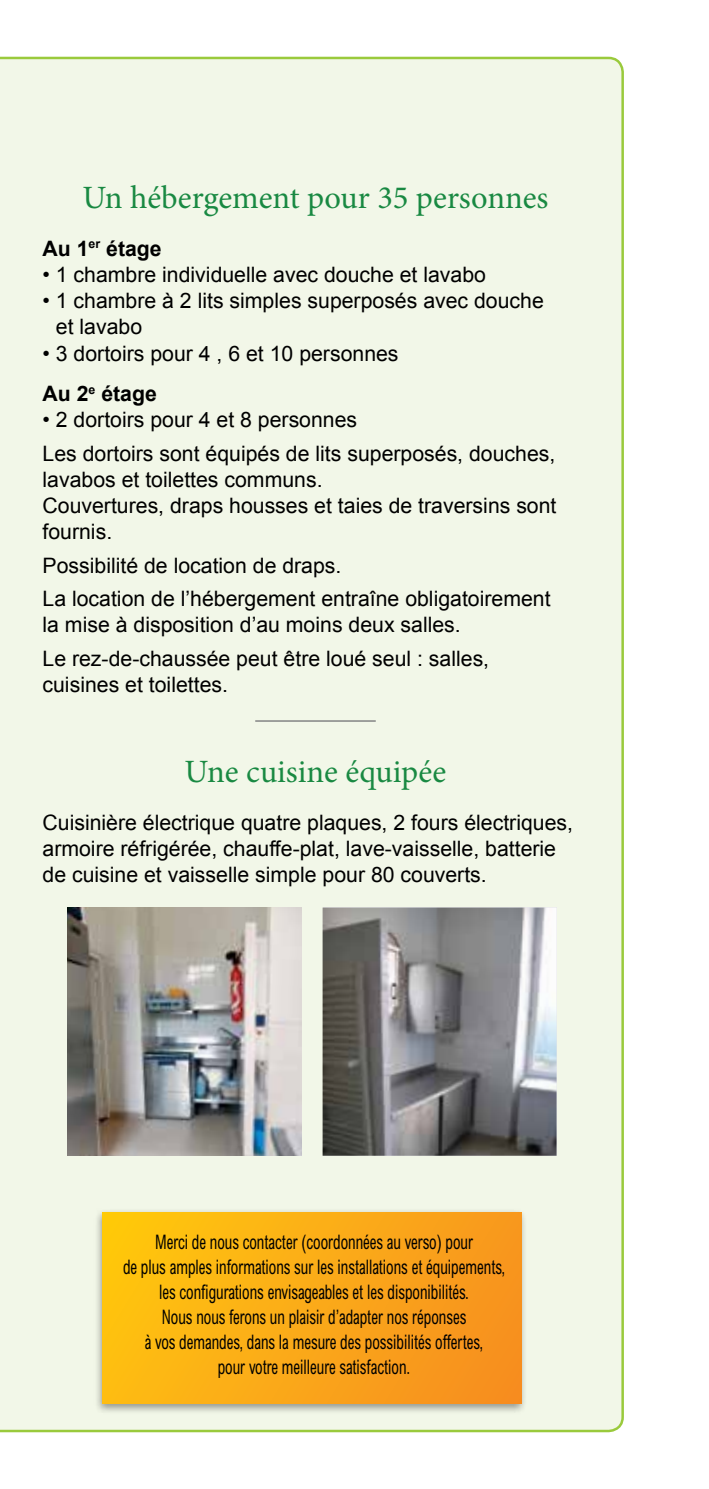
<style>
.page{position:relative;width:709px;height:1489px;background:#fff}
.page>*{position:absolute;margin:0;border:0;box-sizing:border-box;transform-origin:0 0}
.t1{font:32.5px "Minion Pro";color:#198942}
.t2{font:21.25px/26.2px "Arial";color:#000}
.t3{font:700 21.25px "Arial";color:#000}
.t4{font:condensed 20px/25px "Arial";color:#000;text-align:center;scale:.75 1}
.s1{font-weight:700}
</style>
<div class="page">
<div style="left:0;top:57px;width:624px;height:1374px;background:#f2f7e8"></div>
<hr style="left:255px;top:720px;width:121px;height:1px;background:#6d6e71">
<img style="left:67px;top:907px;width:234px;height:248px">
<img style="left:322px;top:907px;width:234px;height:248px">
<div style="left:94px;top:1207px;width:433px;height:207px;background:#000;opacity:.4"></div>
<div style="left:103px;top:1212px;width:418px;height:191px;background:linear-gradient(to right,#ffc40f,#f79120)"></div>
<h1 class="t1" style="left:82px;top:176px;width:467px">Un hébergement pour 35 personnes</h1>
<p class="t3" style="left:43px;top:234px;width:121px">Au 1<sup>er</sup> étage</p>
<p class="t2" style="left:43px;top:261px;width:445px">• 1 chambre individuelle avec douche et lavabo</p>
<p class="t2" style="left:56px;top:288px;width:489px;text-indent:-13px">• 1 chambre à 2 lits simples superposés avec douche et lavabo</p>
<p class="t2" style="left:43px;top:333px;width:357px;line-height:40.5px">• 3 dortoirs pour 4 , 6 et 10 personnes<br><span class="s1">Au 2</span><sup>e</sup> <span class="s1">étage</span></p>
<p class="t2" style="left:43px;top:403px;width:514px;line-height:33.2px">• 2 dortoirs pour 4 et 8 personnes<br>Les dortoirs sont équipés de lits superposés, douches,</p>
<p class="t2" style="left:43px;top:466px;width:515px">lavabos et toilettes communs.<br>Couvertures, draps housses et taies de traversins sont fournis.</p>
<p class="t2" style="left:43px;top:549px;width:509px;line-height:33.2px">Possibilité de location de draps.<br>La location de l’hébergement entraîne obligatoirement</p>
<p class="t2" style="left:43px;top:608px;width:448px;line-height:33.2px">la mise à disposition d’au moins deux salles.<br>Le rez-de-chaussée peut être loué seul : salles,</p>
<p class="t2" style="left:43px;top:671px;width:187px">cuisines et toilettes.</p>
<h1 class="t1" style="left:185px;top:750px;width:263px">Une cuisine équipée</h1>
<p class="t2" style="left:43px;top:809px;width:532px">Cuisinière électrique quatre plaques, 2 fours électriques, armoire réfrigérée, chauffe-plat, lave-vaisselle, batterie de cuisine et vaisselle simple pour 80 couverts.</p>
<p class="t4" style="left:123px;top:1229px;width:511px">Merci de nous contacter (coordonnées au verso) pour<br>de plus amples informations sur les installations et équipements, les configurations envisageables et les disponibilités.<br>Nous nous ferons un plaisir d’adapter nos réponses<br>à vos demandes, dans la mesure des possibilités offertes,<br>pour votre meilleure satisfaction.</p>
</div>
